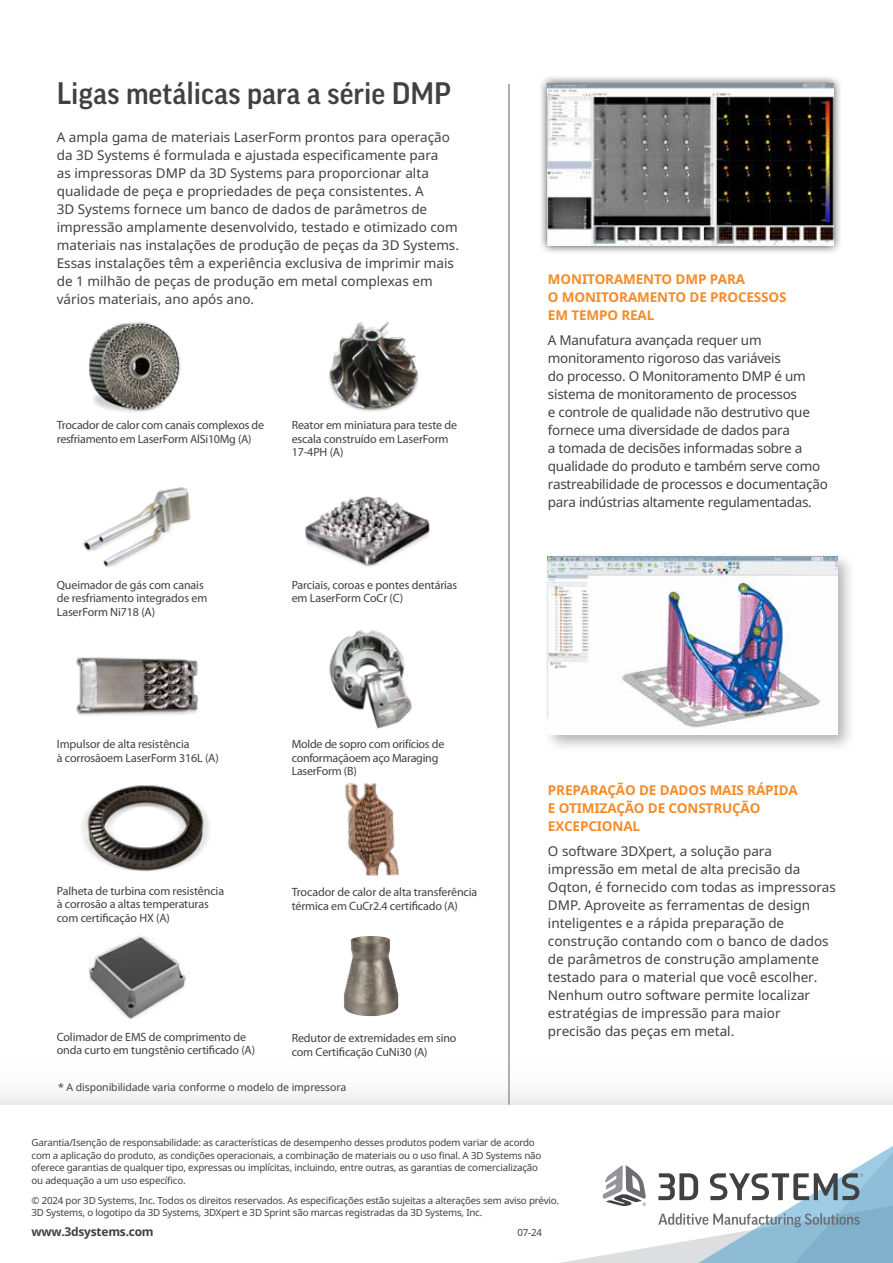
<style>
.page{position:relative;width:893px;height:1263px;background:#fff}
.page>*{position:absolute;margin:0;border:0;box-sizing:border-box;transform-origin:0 0}
.t1{font:500 30px "Good Pro";color:#414042}
.t2{font:13.5px/18px "Noto Sans";color:#414042}
.t3{font:13.5px/18px "Noto Sans";letter-spacing:-.02em;color:#414042}
.t4{font:700 13.5px/18px "Noto Sans";letter-spacing:-.01em;color:#f68b28}
.t5{font:12px/13.5px "Myriad Pro";letter-spacing:-.01em;color:#414042}
.t6{font:700 12px "Noto Sans";letter-spacing:-.02em;color:#414042}
.t7{font:10.5px "Noto Sans";letter-spacing:-.01em;color:#414042}
.t8{font:9.75px/12.8px "Noto Sans";letter-spacing:-.02em;color:#414042}
</style>
<div class="page">
<div style="left:0;top:1045px;width:893px;height:59px;background:linear-gradient(to right,#fafafb,#fafafb)"></div>
<hr style="left:508px;top:84px;width:2px;height:1020px;background:#939598">
<div style="left:539px;top:74px;width:304px;height:181px;background:#000;opacity:.75"></div>
<img style="left:548px;top:83px;width:286px;height:163px">
<div style="left:542px;top:551px;width:314px;height:202px;background:#000;opacity:.3"></div>
<img style="left:548px;top:556px;width:289px;height:178px">
<img style="left:328px;top:322px;width:91px;height:90px">
<img style="left:305px;top:496px;width:125px;height:71px">
<img style="left:89px;top:322px;width:92px;height:90px">
<img style="left:76px;top:657px;width:122px;height:58px">
<img style="left:329px;top:630px;width:83px;height:99px">
<img style="left:83px;top:487px;width:108px;height:80px">
<img style="left:82px;top:785px;width:127px;height:86px">
<svg style="left:560px;top:1146px;width:333px;height:117px"></svg>
<img style="left:345px;top:783px;width:54px;height:92px">
<img style="left:88px;top:935px;width:101px;height:84px">
<img style="left:344px;top:936px;width:54px;height:80px">
<h1 class="t1" style="left:57px;top:76px;width:396px">Ligas metálicas para a série DMP</h1>
<p class="t2" style="left:57px;top:128px;width:404px">A ampla gama de materiais LaserForm prontos para operação da 3D Systems é formulada e ajustada especificamente para<br>as impressoras DMP da 3D Systems para proporcionar alta qualidade de peça e propriedades de peça consistentes. A<br>3D Systems fornece um banco de dados de parâmetros de impressão amplamente desenvolvido, testado e otimizado com materiais nas instalações de produção de peças da 3D Systems.<br>Essas instalações têm a experiência exclusiva de imprimir mais de 1 milhão de peças de produção em metal complexas em vários materiais, ano após ano.</p>
<p class="t5" style="left:57px;top:418px;width:209px">Trocador de calor com canais complexos de resfriamento em LaserForm AlSi10Mg (A)</p>
<p class="t5" style="left:292px;top:418px;width:167px">Reator em miniatura para teste de escala construído em LaserForm<br>17-4PH (A)</p>
<p class="t5" style="left:57px;top:578px;width:152px">Queimador de gás com canais de resfriamento integrados em<br>LaserForm Ni718 (A)</p>
<p class="t5" style="left:292px;top:578px;width:167px">Parciais, coroas e pontes dentárias em LaserForm CoCr (C)</p>
<p class="t5" style="left:57px;top:737px;width:163px">Impulsor de alta resistência<br>à corrosãoem LaserForm 316L (A)</p>
<p class="t5" style="left:292px;top:737px;width:154px">Molde de sopro com orifícios de conformaçãoem aço Maraging<br>LaserForm (B)</p>
<p class="t5" style="left:57px;top:883px;width:169px">Palheta de turbina com resistência à corrosão a altas temperaturas com certificação HX (A)</p>
<p class="t5" style="left:292px;top:885px;width:187px">Trocador de calor de alta transferência térmica em CuCr2.4 certificado (A)</p>
<p class="t5" style="left:57px;top:1030px;width:200px">Colimador de EMS de comprimento de onda curto em tungstênio certificado (A)</p>
<p class="t5" style="left:292px;top:1031px;width:166px">Redutor de extremidades em sino com Certificação CuNi30 (A)</p>
<p class="t7" style="left:58px;top:1080px;width:290px">* A disponibilidade varia conforme o modelo de impressora</p>
<p class="t4" style="left:548px;top:270px;width:240px">MONITORAMENTO DMP PARA<br>O MONITORAMENTO DE PROCESSOS<br>EM TEMPO REAL</p>
<p class="t3" style="left:548px;top:331px;width:281px">A Manufatura avançada requer um monitoramento rigoroso das variáveis<br>do processo. O Monitoramento DMP é um sistema de monitoramento de processos<br>e controle de qualidade não destrutivo que fornece uma diversidade de dados para<br>a tomada de decisões informadas sobre a qualidade do produto e também serve como rastreabilidade de processos e documentação para indústrias altamente regulamentadas.</p>
<p class="t4" style="left:548px;top:781px;width:251px">PREPARAÇÃO DE DADOS MAIS RÁPIDA<br>E OTIMIZAÇÃO DE CONSTRUÇÃO<br>EXCEPCIONAL</p>
<p class="t2" style="left:548px;top:841px;width:290px">O software 3DXpert, a solução para impressão em metal de alta precisão da Oqton, é fornecido com todas as impressoras DMP. Aproveite as ferramentas de design inteligentes e a rápida preparação de construção contando com o banco de dados de parâmetros de construção amplamente testado para o material que você escolher.<br>Nenhum outro software permite localizar estratégias de impressão para maior precisão das peças em metal.</p>
<p class="t8" style="left:32px;top:1136px;width:511px">Garantia/Isenção de responsabilidade: as características de desempenho desses produtos podem variar de acordo com a aplicação do produto, as condições operacionais, a combinação de materiais ou o uso final. A 3D Systems não oferece garantias de qualquer tipo, expressas ou implícitas, incluindo, entre outras, as garantias de comercialização ou adequação a um uso específico.</p>
<p class="t8" style="left:32px;top:1193px;width:529px">© 2024 por 3D Systems, Inc. Todos os direitos reservados. As especificações estão sujeitas a alterações sem aviso prévio.<br>3D Systems, o logotipo da 3D Systems, 3DXpert e 3D Sprint são marcas registradas da 3D Systems, Inc.</p>
<p class="t6" style="left:32px;top:1223px;width:124px">www.3dsystems.com</p>
<p class="t8" style="left:518px;top:1226px;width:26px">07-24</p>
</div>
